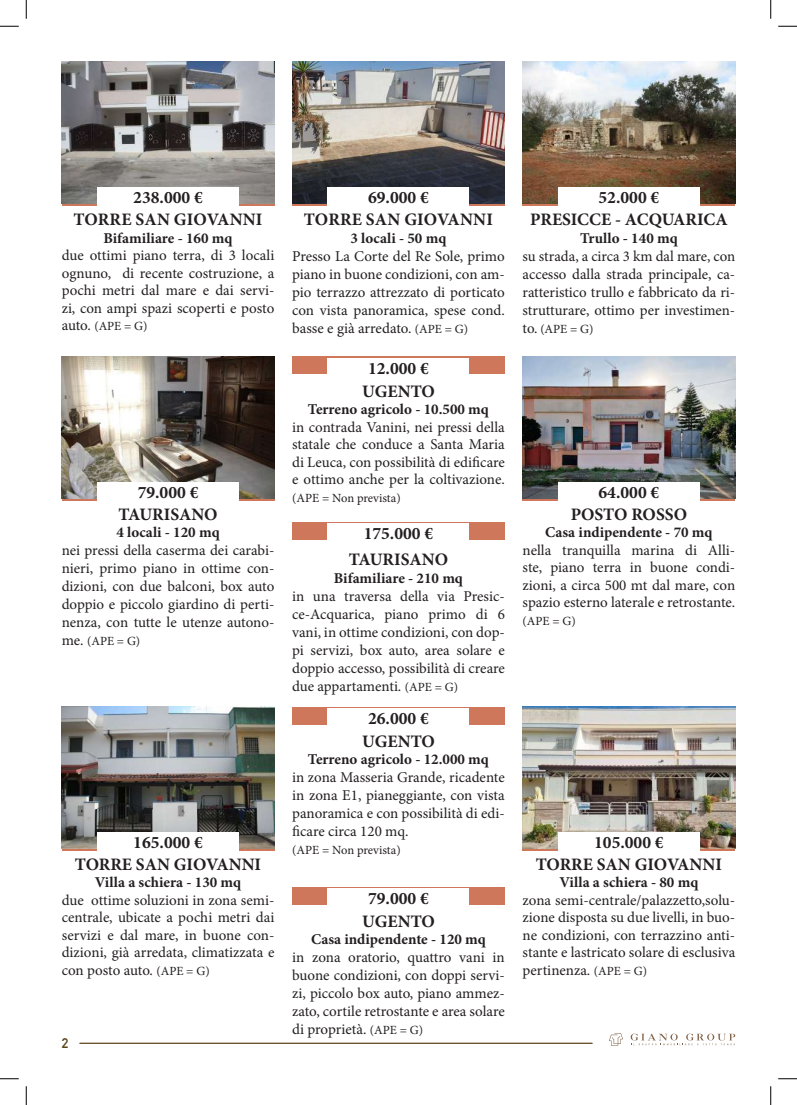
<style>
.page{position:relative;width:797px;height:1105px;background:#fff}
.page>*{position:absolute;margin:0;border:0;box-sizing:border-box;transform-origin:0 0}
.t1{font:700 17.5px "Minion Pro";color:#231f20}
.t2{font:15px/18px "Minion Pro";color:#231f20;text-align:justify}
.t3{font:700 15px "Minion Pro";color:#231f20}
.t4{font:700 13.75px "DIN Alternate";color:#5d441a}
.t5{font:12.5px "Minion Pro";letter-spacing:-.005em;color:#231f20}
.s1{font-size:15px}
.s2{font-size:12.5px}
</style>
<div class="page">
<div style="left:292px;top:887px;width:213px;height:17px;background:#ce775b"></div>
<div style="left:327px;top:888px;width:142px;height:19px;background:#fff"></div>
<svg style="left:62px;top:498px;width:212px;height:3px"></svg>
<img style="left:62px;top:356px;width:212px;height:142px">
<div style="left:97px;top:482px;width:142px;height:19px;background:#fff"></div>
<svg style="left:62px;top:848px;width:212px;height:2px"></svg>
<svg style="left:522px;top:498px;width:213px;height:2px"></svg>
<svg style="left:522px;top:848px;width:213px;height:2px"></svg>
<img style="left:62px;top:707px;width:212px;height:141px">
<img style="left:522px;top:356px;width:213px;height:142px">
<img style="left:522px;top:707px;width:213px;height:141px">
<div style="left:97px;top:832px;width:142px;height:19px;background:#fff"></div>
<div style="left:558px;top:482px;width:141px;height:19px;background:#fff"></div>
<div style="left:558px;top:832px;width:141px;height:19px;background:#fff"></div>
<div style="left:522px;top:188px;width:213px;height:18px;background:#ce775b"></div>
<img style="left:522px;top:62px;width:213px;height:142px">
<div style="left:558px;top:187px;width:141px;height:19px;background:#fff"></div>
<svg style="left:62px;top:203px;width:212px;height:3px"></svg>
<img style="left:62px;top:62px;width:212px;height:141px">
<div style="left:97px;top:187px;width:142px;height:19px;background:#fff"></div>
<svg style="left:292px;top:203px;width:213px;height:3px"></svg>
<img style="left:292px;top:62px;width:213px;height:141px">
<div style="left:327px;top:187px;width:142px;height:19px;background:#fff"></div>
<div style="left:292px;top:707px;width:213px;height:17px;background:#ce775b"></div>
<div style="left:327px;top:708px;width:142px;height:19px;background:#fff"></div>
<div style="left:292px;top:522px;width:213px;height:18px;background:#ce775b"></div>
<div style="left:327px;top:523px;width:142px;height:22px;background:#fff"></div>
<div style="left:292px;top:356px;width:213px;height:18px;background:#ce775b"></div>
<div style="left:327px;top:358px;width:142px;height:19px;background:#fff"></div>
<hr style="left:79px;top:1043px;width:513px;height:1px;background:#5d441a">
<svg style="left:609px;top:1033px;width:14px;height:12px"></svg>
<svg style="left:630px;top:1034px;width:105px;height:11px"></svg>
<svg style="left:0;top:25px;width:19px;height:2px"></svg>
<svg style="left:778px;top:25px;width:19px;height:2px"></svg>
<svg style="left:0;top:1078px;width:19px;height:1px"></svg>
<svg style="left:778px;top:1078px;width:19px;height:1px"></svg>
<svg style="left:25px;top:0;width:2px;height:19px"></svg>
<svg style="left:25px;top:1086px;width:2px;height:19px"></svg>
<svg style="left:770px;top:0;width:1px;height:19px"></svg>
<svg style="left:770px;top:1086px;width:1px;height:19px"></svg>
<p class="t1" style="left:133px;top:185px;width:71px">238.000 €</p>
<p class="t1" style="left:368px;top:185px;width:62px">69.000 €</p>
<p class="t1" style="left:598px;top:185px;width:62px">52.000 €</p>
<p class="t1" style="left:74px;top:207px;width:190px">TORRE SAN GIOVANNI</p>
<p class="t3" style="left:103px;top:227px;width:131px">Bifamiliare - 160 mq</p>
<p class="t2" style="left:62px;top:247px;width:214px;line-height:17.5px">due ottimi piano terra, di 3 locali ognuno, di recente costruzione, a pochi metri dal mare e dai servi&shy;zi, con ampi spazi scoperti e posto</p>
<p class="t5" style="left:62px;top:318px;width:87px"><span class="s1">auto.</span> (APE = G)</p>
<p class="t1" style="left:304px;top:207px;width:190px">TORRE SAN GIOVANNI</p>
<p class="t3" style="left:350px;top:227px;width:97px">3 locali - 50 mq</p>
<p class="t2" style="left:292px;top:247px;width:214px">Presso La Corte del Re Sole, primo piano in buone condizioni, con am&shy;pio terrazzo attrezzato di porticato con vista panoramica, spese cond. basse e già arredato. <span class="s2">(APE = G)</span></p>
<p class="t1" style="left:530px;top:207px;width:199px">PRESICCE - ACQUARICA</p>
<p class="t3" style="left:580px;top:227px;width:99px">Trullo - 140 mq</p>
<p class="t2" style="left:522px;top:247px;width:214px">su strada, a circa 3 km dal mare, con accesso dalla strada principale, ca&shy;ratteristico trullo e fabbricato da ri&shy;strutturare, ottimo per investimen-</p>
<p class="t5" style="left:522px;top:320px;width:72px"><span class="s1">to.</span> (APE = G)</p>
<p class="t1" style="left:368px;top:356px;width:62px">12.000 €</p>
<p class="t1" style="left:138px;top:480px;width:62px">79.000 €</p>
<p class="t1" style="left:362px;top:379px;width:74px">UGENTO</p>
<p class="t3" style="left:308px;top:399px;width:182px">Terreno agricolo - 10.500 mq</p>
<p class="t2" style="left:292px;top:418px;width:214px;line-height:17.5px">in contrada Vanini, nei pressi della statale che conduce a Santa Maria di Leuca, con possibilità di edificare e ottimo anche per la coltivazione.</p>
<p class="t5" style="left:292px;top:489px;width:110px">(APE = Non prevista)</p>
<p class="t1" style="left:598px;top:480px;width:62px">64.000 €</p>
<p class="t1" style="left:118px;top:502px;width:101px">TAURISANO</p>
<p class="t3" style="left:116px;top:522px;width:105px">4 locali - 120 mq</p>
<p class="t2" style="left:62px;top:542px;width:214px">nei pressi della caserma dei carabi&shy;nieri, primo piano in ottime con&shy;dizioni, con due balconi, box auto doppio e piccolo giardino di perti&shy;nenza, con tutte le utenze autono-</p>
<p class="t5" style="left:62px;top:633px;width:80px"><span class="s1">me.</span> (APE = G)</p>
<p class="t1" style="left:364px;top:521px;width:71px">175.000 €</p>
<p class="t1" style="left:349px;top:547px;width:101px">TAURISANO</p>
<p class="t3" style="left:334px;top:567px;width:131px">Bifamiliare - 210 mq</p>
<p class="t2" style="left:292px;top:587px;width:214px">in una traversa della via Presic&shy;ce-Acquarica, piano primo di 6 vani, in ottime condizioni, con dop&shy;pi servizi, box auto, area solare e doppio accesso, possibilità di creare due appartamenti. <span class="s2">(APE = G)</span></p>
<p class="t1" style="left:570px;top:502px;width:118px">POSTO ROSSO</p>
<p class="t3" style="left:545px;top:522px;width:169px">Casa indipendente - 70 mq</p>
<p class="t2" style="left:522px;top:541px;width:214px;line-height:17.5px">nella tranquilla marina di Alli&shy;ste, piano terra in buone condi&shy;zioni, a circa 500 mt dal mare, con spazio esterno laterale e retrostante.</p>
<p class="t5" style="left:522px;top:612px;width:55px">(APE = G)</p>
<p class="t1" style="left:368px;top:706px;width:62px">26.000 €</p>
<p class="t1" style="left:133px;top:830px;width:71px">165.000 €</p>
<p class="t1" style="left:75px;top:852px;width:188px">TORRE SAN GIOVANNI</p>
<p class="t3" style="left:95px;top:872px;width:148px">Villa a schiera - 130 mq</p>
<p class="t2" style="left:62px;top:891px;width:214px;line-height:17.5px">due ottime soluzioni in zona semi&shy;centrale, ubicate a pochi metri dai servizi e dal mare, in buone con&shy;dizioni, già arredata, climatizzata e con posto auto. <span class="s2">(APE = G)</span></p>
<p class="t4" style="left:62px;top:1032px;width:8px">2</p>
<p class="t1" style="left:362px;top:729px;width:74px">UGENTO</p>
<p class="t3" style="left:308px;top:749px;width:182px">Terreno agricolo - 12.000 mq</p>
<p class="t2" style="left:292px;top:769px;width:214px">in zona Masseria Grande, ricadente in zona E1, pianeggiante, con vista panoramica e con possibilità di edi&shy;ficare circa 120 mq.</p>
<p class="t5" style="left:292px;top:841px;width:110px">(APE = Non prevista)</p>
<p class="t1" style="left:368px;top:886px;width:62px">79.000 €</p>
<p class="t1" style="left:362px;top:909px;width:74px">UGENTO</p>
<p class="t3" style="left:311px;top:929px;width:176px">Casa indipendente - 120 mq</p>
<p class="t2" style="left:292px;top:949px;width:214px">in zona oratorio, quattro vani in buone condizioni, con doppi servi&shy;zi, piccolo box auto, piano ammez&shy;zato, cortile retrostante e area solare di proprietà. <span class="s2">(APE = G)</span></p>
<p class="t1" style="left:594px;top:830px;width:71px">105.000 €</p>
<p class="t1" style="left:535px;top:852px;width:188px">TORRE SAN GIOVANNI</p>
<p class="t3" style="left:559px;top:872px;width:140px">Villa a schiera - 80 mq</p>
<p class="t2" style="left:522px;top:891px;width:214px;line-height:17.5px">zona semi-centrale/palazzetto,solu&shy;zione disposta su due livelli, in buo&shy;ne condizioni, con terrazzino anti&shy;stante e lastricato solare di esclusiva pertinenza. <span class="s2">(APE = G)</span></p>
</div>
